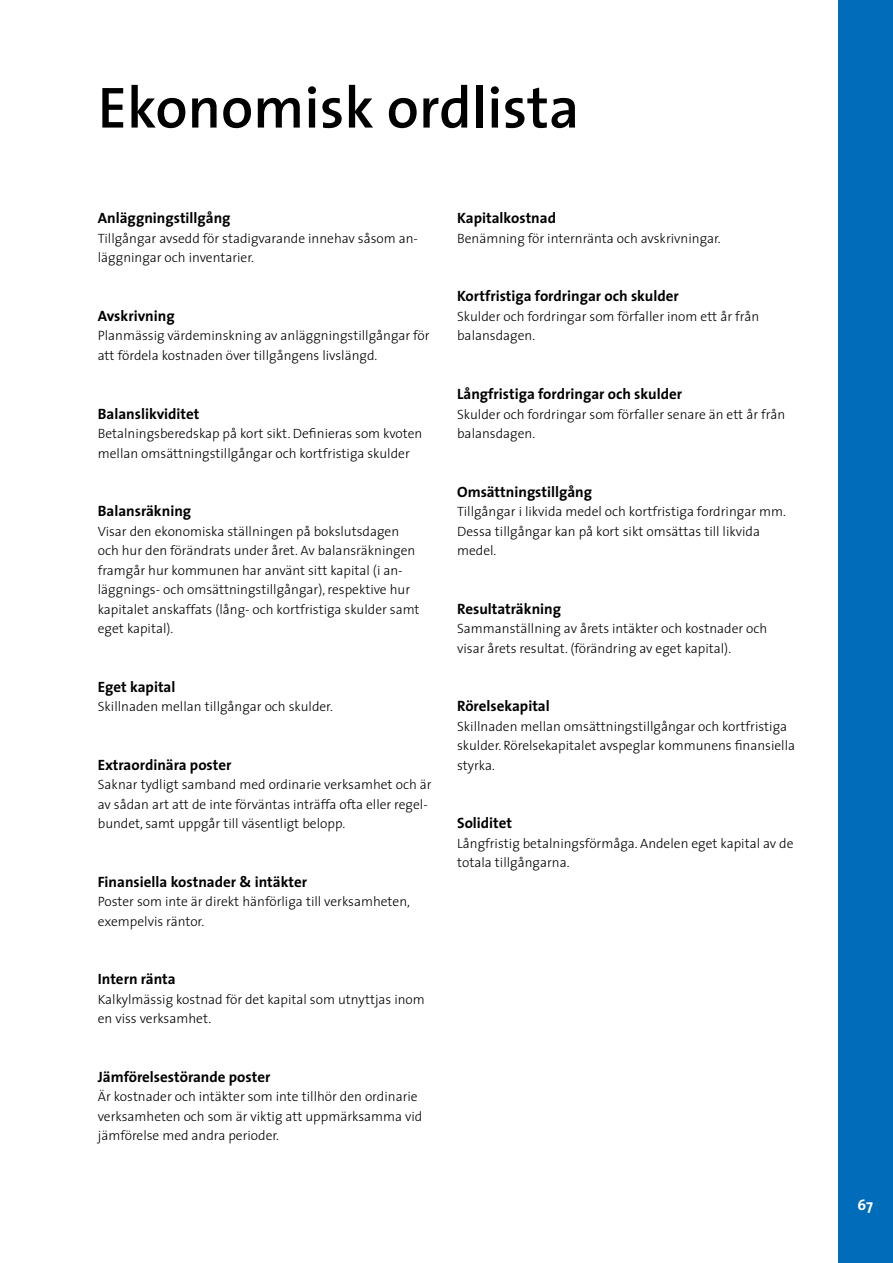
<style>
.page{position:relative;width:893px;height:1263px;background:#fff}
.page>*{position:absolute;margin:0;border:0;box-sizing:border-box;transform-origin:0 0}
.t1{font:600 58.5px "The Sans";color:#000}
.t2{font:700 15px "The Sans";color:#000}
.t3{font:700 15px "The Sans";color:#fff}
.t4{font:300 13.5px/19.5px "The Sans";color:#000}
</style>
<div class="page">
<div style="left:838px;top:0;width:55px;height:1263px;background:#006cba"></div>
<h1 class="t1" style="left:98px;top:59px;width:483px">Ekonomisk ordlista</h1>
<p class="t2" style="left:98px;top:206px;width:134px">Anläggningstillgång</p>
<p class="t4" style="left:98px;top:228px;width:322px">Tillgångar avsedd för stadigvarande innehav såsom an&shy;läggningar och inventarier.</p>
<p class="t2" style="left:98px;top:303px;width:78px">Avskrivning</p>
<p class="t4" style="left:98px;top:326px;width:333px">Planmässig värdeminskning av anläggningstillgångar för att fördela kostnaden över tillgångens livslängd.</p>
<p class="t2" style="left:98px;top:401px;width:103px">Balanslikviditet</p>
<p class="t4" style="left:98px;top:423px;width:326px">Betalningsberedskap på kort sikt. Definieras som kvoten mellan omsättningstillgångar och kortfristiga skulder</p>
<p class="t2" style="left:98px;top:498px;width:95px">Balansräkning</p>
<p class="t4" style="left:98px;top:521px;width:323px">Visar den ekonomiska ställningen på bokslutsdagen och hur den förändrats under året. Av balansräkningen framgår hur kommunen har använt sitt kapital (i an&shy;läggnings- och omsättningstillgångar), respektive hur kapitalet anskaffats (lång- och kortfristiga skulder samt eget kapital).</p>
<p class="t2" style="left:98px;top:674px;width:79px">Eget kapital</p>
<p class="t4" style="left:98px;top:696px;width:237px">Skillnaden mellan tillgångar och skulder.</p>
<p class="t2" style="left:98px;top:752px;width:135px">Extraordinära poster</p>
<p class="t4" style="left:98px;top:774px;width:335px">Saknar tydligt samband med ordinarie verksamhet och är av sådan art att de inte förväntas inträffa ofta eller regel&shy;bundet, samt uppgår till väsentligt belopp.</p>
<p class="t2" style="left:98px;top:869px;width:211px">Finansiella kostnader &amp; intäkter</p>
<p class="t4" style="left:98px;top:891px;width:314px">Poster som inte är direkt hänförliga till verksamheten, exempelvis räntor.</p>
<p class="t2" style="left:98px;top:966px;width:79px">Intern ränta</p>
<p class="t4" style="left:98px;top:989px;width:329px">Kalkylmässig kostnad för det kapital som utnyttjas inom en viss verksamhet.</p>
<p class="t2" style="left:98px;top:1064px;width:174px">Jämförelsestörande poster</p>
<p class="t4" style="left:98px;top:1086px;width:326px">Är kostnader och intäkter som inte tillhör den ordinarie verksamheten och som är viktig att uppmärksamma vid jämförelse med andra perioder.</p>
<p class="t2" style="left:457px;top:206px;width:100px">Kapitalkostnad</p>
<p class="t4" style="left:457px;top:228px;width:265px">Benämning för internränta och avskrivningar.</p>
<p class="t2" style="left:457px;top:284px;width:223px">Kortfristiga fordringar och skulder</p>
<p class="t4" style="left:457px;top:306px;width:304px">Skulder och fordringar som förfaller inom ett år från balansdagen.</p>
<p class="t2" style="left:457px;top:381px;width:226px">Långfristiga fordringar och skulder</p>
<p class="t4" style="left:457px;top:404px;width:330px">Skulder och fordringar som förfaller senare än ett år från balansdagen.</p>
<p class="t2" style="left:457px;top:479px;width:137px">Omsättningstillgång</p>
<p class="t4" style="left:457px;top:501px;width:330px">Tillgångar i likvida medel och kortfristiga fordringar mm.<br>Dessa tillgångar kan på kort sikt omsättas till likvida medel.</p>
<p class="t2" style="left:457px;top:596px;width:105px">Resultaträkning</p>
<p class="t4" style="left:457px;top:618px;width:312px">Sammanställning av årets intäkter och kostnader och visar årets resultat. (förändring av eget kapital).</p>
<p class="t2" style="left:457px;top:693px;width:94px">Rörelsekapital</p>
<p class="t4" style="left:457px;top:716px;width:340px">Skillnaden mellan omsättningstillgångar och kortfristiga skulder. Rörelsekapitalet avspeglar kommunens finansiella styrka.</p>
<p class="t2" style="left:457px;top:810px;width:57px">Soliditet</p>
<p class="t4" style="left:457px;top:833px;width:338px">Långfristig betalningsförmåga. Andelen eget kapital av de totala tillgångarna.</p>
<p class="t3" style="left:858px;top:1192px;width:17px">67</p>
</div>
